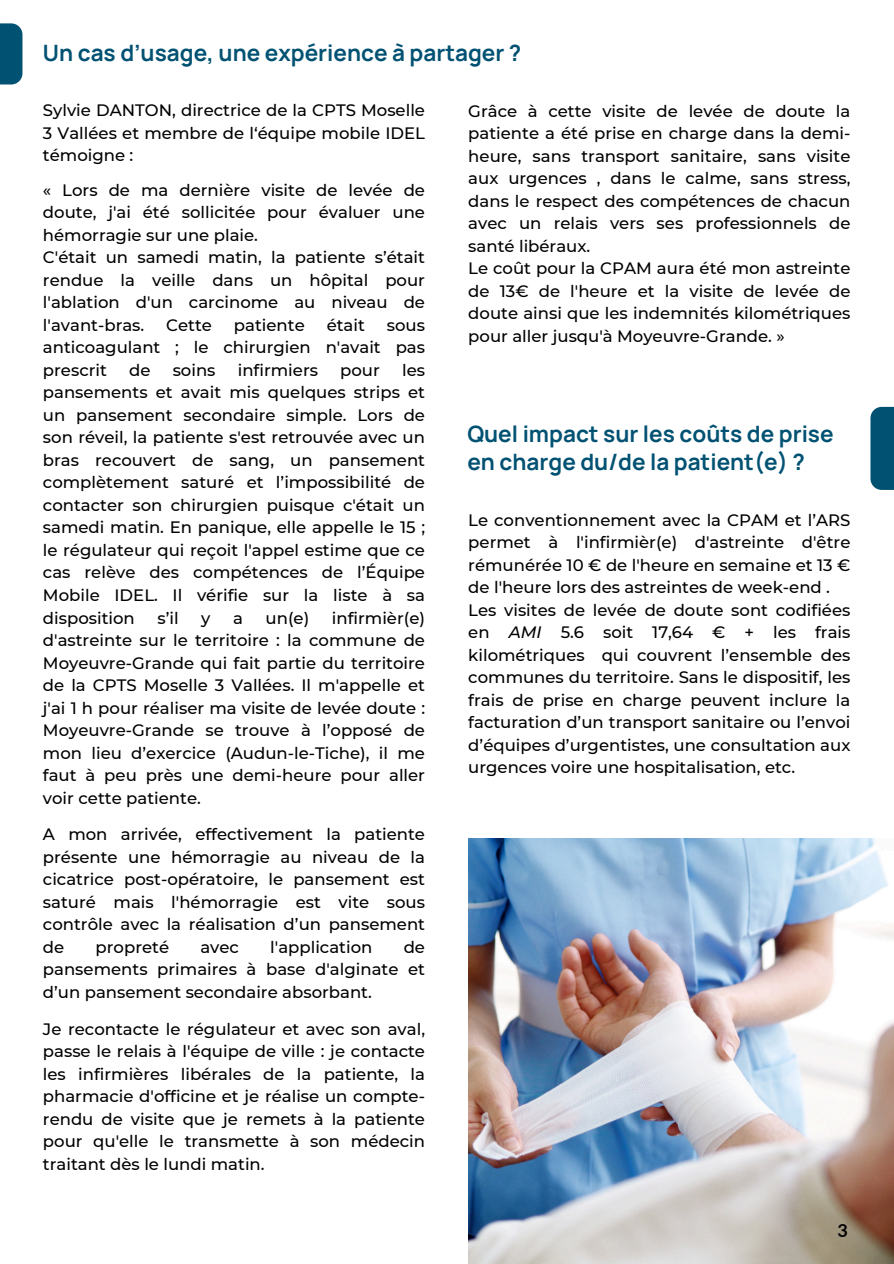
<style>
.page{position:relative;width:894px;height:1264px;background:#fff}
.page>*{position:absolute;margin:0;border:0;box-sizing:border-box;transform-origin:0 0}
.t1{font:700 22.5px/28.2px "Manrope";color:#005172}
.t2{font:700 18px "Lato";color:#000}
.t3{font:500 16.5px/22.5px "Montserrat";color:#000;text-align:justify}
.s1{font-style:italic}
</style>
<div class="page">
<div style="left:0;top:23px;width:22px;height:61px;background:#005172"></div>
<img style="left:468px;top:838px;width:425px;height:425px">
<div style="left:870px;top:407px;width:23px;height:83px;background:#005172"></div>
<p class="t1" style="left:43px;top:39px;width:480px">Un cas d’usage, une expérience à partager ?</p>
<p class="t3" style="left:43px;top:99px;width:383px">Sylvie DANTON, directrice de la CPTS Moselle 3 Vallées et membre de l‘équipe mobile IDEL témoigne :</p>
<p class="t3" style="left:43px;top:179px;width:383px">« Lors de ma dernière visite de levée de doute, j'ai été sollicitée pour évaluer une hémorragie sur une plaie.</p>
<p class="t3" style="left:43px;top:246px;width:383px">C'était un samedi matin, la patiente s’était rendue la veille dans un hôpital pour l'ablation d'un carcinome au niveau de l'avant-bras.</p>
<h1 class="t3" style="left:468px;top:99px;width:383px">Grâce à cette visite de levée de doute la patiente a été prise en charge dans la demi&shy;heure, sans transport sanitaire, sans visite aux urgences , dans le calme, sans stress, dans le respect des compétences de chacun avec un relais vers ses professionnels de santé libéraux.</h1>
<p class="t3" style="left:468px;top:257px;width:383px">Le coût pour la CPAM aura été mon astreinte de 13€ de l'heure et la visite de levée de doute ainsi que les indemnités kilométriques pour aller jusqu'à Moyeuvre-Grande. »</p>
<p class="t3" style="left:166px;top:314px;width:47px">Cette</p>
<p class="t3" style="left:234px;top:314px;width:72px">patiente</p>
<p class="t3" style="left:326px;top:314px;width:40px">était</p>
<p class="t3" style="left:43px;top:314px;width:383px;text-indent:344px">sous anticoagulant ; le chirurgien n'avait pas prescrit</p>
<p class="t3" style="left:129px;top:359px;width:23px">de</p>
<p class="t3" style="left:173px;top:359px;width:44px">soins</p>
<p class="t3" style="left:238px;top:359px;width:82px">infirmiers</p>
<p class="t3" style="left:340px;top:359px;width:41px">pour</p>
<p class="t3" style="left:43px;top:359px;width:383px;text-indent:359px">les pansements et avait mis quelques strips et un pansement secondaire simple. Lors de son réveil, la patiente s'est retrouvée avec un bras recouvert de sang, un pansement complètement saturé et l’impossibilité de contacter son chirurgien puisque c'était un samedi matin. En panique, elle appelle le 15 ; le régulateur qui reçoit l'appel estime que ce cas relève des compétences de l’Équipe Mobile IDEL. Il vérifie sur la liste à sa disposition</p>
<p class="t1" style="left:467px;top:419px;width:368px">Quel impact sur les coûts de prise en charge du/de la patient(e) ?</p>
<p class="t3" style="left:468px;top:508px;width:383px">Le conventionnement avec la CPAM et l’ARS permet à l'infirmièr(e) d'astreinte d'être rémunérée 10 € de l'heure en semaine et 13 € de l'heure lors des astreintes de week-end .</p>
<p class="t3" style="left:468px;top:598px;width:383px">Les visites de levée de doute sont codifiées en <span class="s1">AMI</span> 5.6 soit 17,64 € + les frais kilométriques qui couvrent l’ensemble des communes du territoire. Sans le dispositif, les frais de prise en charge peuvent inclure la facturation d’un transport sanitaire ou l’envoi d’équipes d’urgentistes, une consultation aux urgences voire une hospitalisation, etc.</p>
<p class="t3" style="left:43px;top:606px;width:383px;text-indent:289px">infirmièr(e) d'astreinte sur le territoire : la commune de Moyeuvre-Grande qui fait partie du territoire de la CPTS Moselle 3 Vallées. Il m'appelle et j'ai 1 h pour réaliser ma visite de levée doute :<br>Moyeuvre-Grande se trouve à l’opposé de mon lieu d’exercice (Audun-le-Tiche), il me faut à peu près une demi-heure pour aller voir cette patiente.</p>
<p class="t3" style="left:43px;top:823px;width:383px">A mon arrivée, effectivement la patiente présente une hémorragie au niveau de la cicatrice post-opératoire, le pansement est saturé mais l'hémorragie est vite sous contrôle avec la réalisation d’un pansement de</p>
<p class="t3" style="left:157px;top:606px;width:23px">s’il</p>
<p class="t3" style="left:201px;top:606px;width:11px">y</p>
<p class="t3" style="left:233px;top:606px;width:11px">a</p>
<p class="t3" style="left:265px;top:606px;width:45px">un(e)</p>
<p class="t3" style="left:95px;top:935px;width:75px">propreté</p>
<p class="t3" style="left:200px;top:935px;width:40px">avec</p>
<p class="t3" style="left:270px;top:935px;width:104px">l'application</p>
<p class="t3" style="left:43px;top:935px;width:383px;text-indent:360px">de pansements primaires à base d'alginate et d’un pansement secondaire absorbant.</p>
<p class="t3" style="left:43px;top:1017px;width:383px">Je recontacte le régulateur et avec son aval, passe le relais à l'équipe de ville : je contacte les infirmières libérales de la patiente, la pharmacie d'officine et je réalise un compte&shy;rendu de visite que je remets à la patiente pour qu'elle le transmette à son médecin traitant dès le lundi matin.</p>
<p class="t2" style="left:837px;top:1219px;width:12px">3</p>
</div>
